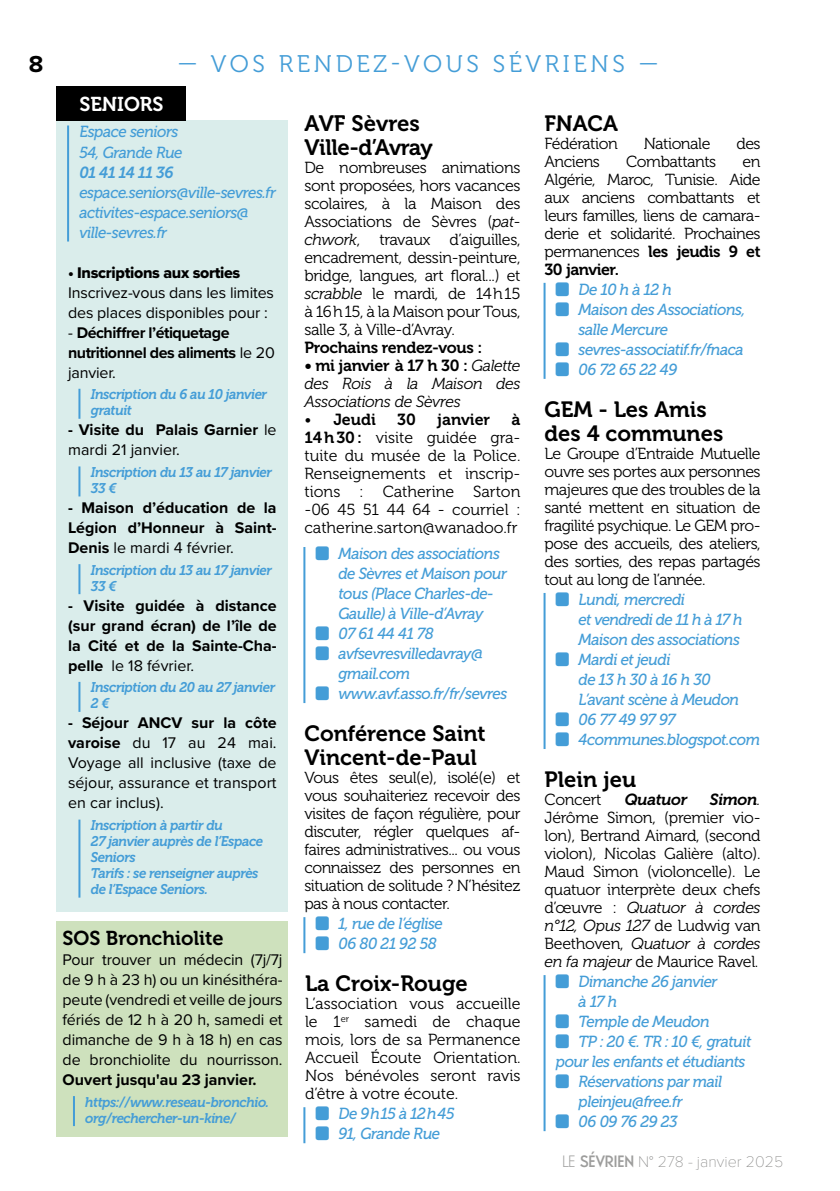
<style>
.page{position:relative;width:840px;height:1191px;background:#fff}
.page>*{position:absolute;margin:0;border:0;box-sizing:border-box;transform-origin:0 0}
.t1{font:24px "Museo 300";letter-spacing:.15em;color:#449dd7}
.t2{font:700 24px "Proxima Nova";color:#000}
.t3{font:22.2px/24.2px "Museo 700";letter-spacing:-.02em;color:#000}
.t4{font:22px/24px "Museo 700";color:#000}
.t5{font:20px "Museo 700";color:#000}
.t6{font:20px "Museo 700";letter-spacing:-.005em;color:#fff}
.t7{font:16px/18px "Museo 300";letter-spacing:-.03em;color:#000;text-align:justify}
.t8{font:italic 16px/20px "Museo 500";letter-spacing:-.03em;color:#449dd7;scale:.96 1}
.t9{font:16px/20px "Proxima Nova";letter-spacing:-.01em;color:#000;text-align:justify}
.t10{font:700 16px/20px "Proxima Nova";color:#000;text-align:justify}
.t11{font:16px/18px "Museo 700";letter-spacing:-.02em;color:#000}
.t12{font:700 16px/20px "Proxima Nova";letter-spacing:-.03em;color:#000}
.t13{font:italic 16px/18px "Museo 300";letter-spacing:-.02em;color:#000}
.t14{font:100 16px "Proxima Nova T";color:#858584}
.t15{font:16px "Proxima Nova Extrabld";letter-spacing:-.02em;color:#000}
.t16{font:italic 16px "Museo 700";letter-spacing:-.02em;color:#000}
.t17{font:italic 16px "Museo 700";letter-spacing:-.03em;color:#449dd7;scale:.96 1}
.t18{font:16px "Museo 700";color:#000}
.t19{font:italic 14px/16px "Museo 700";letter-spacing:-.03em;color:#449dd7;scale:.96 1}
.s1{font-weight:400}
.s2{font-weight:700}
.s3{font-style:italic}
.s4{font-family:"Museo 300";font-style:italic}
.s5{font-family:"Museo 300"}
.s6{font-family:"Museo 700"}
.s7{font-family:"Guildford Pro";font-weight:300;color:#9d9d9c}
.s8{font-family:"Guildford Pro";font-weight:500;color:#9d9d9c}
</style>
<div class="page">
<hr style="left:303px;top:547px;width:2px;height:156px;background:#449dd7">
<hr style="left:303px;top:917px;width:2px;height:36px;background:#449dd7">
<hr style="left:303px;top:1107px;width:2px;height:36px;background:#449dd7">
<hr style="left:543px;top:283px;width:2px;height:96px;background:#449dd7">
<hr style="left:543px;top:593px;width:2px;height:156px;background:#449dd7">
<hr style="left:543px;top:975px;width:2px;height:156px;background:#449dd7">
<div style="left:57px;top:120px;width:231px;height:791px;background:#daedeb"></div>
<hr style="left:67px;top:125px;width:2px;height:116px;background:#449dd7">
<hr style="left:78px;top:389px;width:2px;height:30px;background:#449dd7">
<hr style="left:78px;top:466px;width:2px;height:30px;background:#449dd7">
<hr style="left:78px;top:564px;width:2px;height:30px;background:#449dd7">
<hr style="left:78px;top:682px;width:2px;height:30px;background:#449dd7">
<hr style="left:78px;top:819px;width:2px;height:78px;background:#449dd7">
<div style="left:57px;top:86px;width:129px;height:35px;background:#000"></div>
<div style="left:56px;top:921px;width:232px;height:216px;background:#cee1bd"></div>
<hr style="left:73px;top:1096px;width:2px;height:30px;background:#449dd7">
<h1 class="t2" style="left:29px;top:46px;width:16px">8</h1>
<p class="t6" style="left:79px;top:93px;width:85px">SENIORS</p>
<h1 class="t1" style="left:177px;top:51px;width:482px">— VOS RENDEZ-VOUS SÉVRIENS —</h1>
<p class="t8" style="left:79px;top:122px;width:109px">Espace seniors<br>54, Grande Rue</p>
<p class="t17" style="left:79px;top:163px;width:99px">01 41 14 11 36</p>
<p class="t8" style="left:79px;top:182px;width:206px">espace.seniors@ville-sevres.fr activites-espace.seniors@ ville-sevres.fr</p>
<p class="t15" style="left:68px;top:260px;width:174px">• Inscriptions aux sorties</p>
<p class="t9" style="left:68px;top:281px;width:207px">Inscrivez-vous dans les limites des places disponibles pour :</p>
<p class="t12" style="left:68px;top:322px;width:208px"><span class="s1">-</span> Déchiffrer l’étiquetage nutritionnel des aliments <span class="s1">le 20 janvier.</span></p>
<p class="t19" style="left:91px;top:386px;width:185px">Inscription du 6 au 10 janvier gratuit</p>
<p class="t10" style="left:68px;top:419px;width:210px">- Visite du Palais Garnier <span class="s1">le mardi 21 janvier.</span></p>
<p class="t19" style="left:91px;top:464px;width:190px">Inscription du 13 au 17 janvier<br>33 €</p>
<p class="t10" style="left:68px;top:497px;width:210px">- Maison d’éducation de la Légion d’Honneur à Saint-Denis <span class="s1">le mardi 4 février.</span></p>
<p class="t19" style="left:91px;top:562px;width:190px">Inscription du 13 au 17 janvier<br>33 €</p>
<p class="t10" style="left:68px;top:595px;width:210px">- Visite guidée à distance (sur grand écran) de l’île de la Cité et de la Sainte-Cha&shy;pelle <span class="s1">le 18 février.</span></p>
<p class="t19" style="left:91px;top:679px;width:193px">Inscription du 20 au 27 janvier<br>2 €</p>
<p class="t9" style="left:68px;top:712px;width:210px"><span class="s2">- Séjour ANCV sur la côte varoise</span> du 17 au 24 mai.<br>Voyage all inclusive (taxe de séjour, assurance et transport en car inclus).</p>
<p class="t19" style="left:91px;top:817px;width:181px">Inscription à partir du<br>27 janvier auprès de l’Espace<br>Seniors<br>Tarifs : se renseigner auprès de l’Espace Seniors.</p>
<p class="t5" style="left:63px;top:926px;width:162px">SOS Bronchiolite</p>
<p class="t9" style="left:63px;top:948px;width:221px">Pour trouver un médecin (7j/7j de 9 h à 23 h) ou un kinésithéra&shy;peute (vendredi et veille de jours fériés de 12 h à 20 h, samedi et dimanche de 9 h à 18 h) en cas de bronchiolite du nourrisson.</p>
<p class="t10" style="left:63px;top:1069px;width:195px">Ouvert jusqu'au 23 janvier.</p>
<p class="t19" style="left:85px;top:1093px;width:193px">https://www.reseau-bronchio. org/rechercher-un-kine/</p>
<h2 class="t3" style="left:304px;top:111px;width:130px">AVF Sèvres<br>Ville-d’Avray</h2>
<p class="t7" style="left:304px;top:159px;width:217px">De nombreuses animations sont proposées, hors vacances scolaires, à la Maison des Associations de Sèvres (<span class="s3">pat&shy;chwork</span>, travaux d’aiguilles, encadrement, dessin-peinture, bridge, langues, art floral...) et <span class="s3">scrabble</span> le mardi, de 14h15 à 16h15, à la Maison pour Tous, salle 3, à Ville-d’Avray.</p>
<p class="t11" style="left:304px;top:339px;width:179px">Prochains rendez-vous :</p>
<p class="t11" style="left:304px;top:357px;width:217px">• mi janvier à 17 h 30 : <span class="s4">Galette</span></p>
<p class="t13" style="left:304px;top:375px;width:217px">des Rois à la Maison des<br>Associations de Sèvres</p>
<p class="t11" style="left:304px;top:411px;width:73px"><span class="s5">•</span> Jeudi</p>
<p class="t11" style="left:397px;top:411px;width:20px">30</p>
<p class="t18" style="left:437px;top:411px;width:54px">janvier</p>
<p class="t11" style="left:511px;top:411px;width:10px">à</p>
<p class="t7" style="left:304px;top:429px;width:217px"><span class="s6">14h30:</span> visite guidée gra&shy;tuite du musée de la Police.<br>Renseignements et inscrip&shy;tions : Catherine Sarton -06 45 51 44 64 - courriel : catherine.sarton@wanadoo.fr</p>
<p class="t8" style="left:338px;top:543px;width:177px">Maison des associations de Sèvres et Maison pour tous (Place Charles-de-<br>Gaulle) à Ville-d’Avray<br>07 61 44 41 78 avfsevresvilledavray@ gmail.com www.avf.asso.fr/fr/sevres</p>
<h3 class="t4" style="left:304px;top:721px;width:183px">Conférence Saint<br>Vincent-de-Paul</h3>
<p class="t7" style="left:304px;top:769px;width:217px">Vous êtes seul(e), isolé(e) et vous souhaiteriez recevoir des visites de façon régulière, pour discuter, régler quelques af&shy;faires administratives... ou vous connaissez des personnes en situation de solitude ? N’hésitez pas à nous contacter.</p>
<p class="t8" style="left:338px;top:913px;width:110px">1, rue de l’église<br>06 80 21 92 58</p>
<h3 class="t4" style="left:305px;top:971px;width:164px">La Croix-Rouge</h3>
<p class="t7" style="left:305px;top:995px;width:217px">L’association vous accueille le 1<sup>er</sup> samedi de chaque mois, lors de sa Permanence Accueil Écoute Orientation.<br>Nos bénévoles seront ravis d’être à votre écoute.</p>
<p class="t8" style="left:338px;top:1103px;width:122px">De 9h15 à 12h45<br>91, Grande Rue</p>
<h3 class="t4" style="left:544px;top:111px;width:75px">FNACA</h3>
<p class="t7" style="left:544px;top:135px;width:75px">Fédération</p>
<p class="t7" style="left:643px;top:135px;width:68px">Nationale</p>
<p class="t7" style="left:736px;top:135px;width:26px">des</p>
<p class="t7" style="left:544px;top:153px;width:57px">Anciens</p>
<p class="t7" style="left:626px;top:153px;width:91px">Combattants</p>
<p class="t7" style="left:544px;top:153px;width:217px;text-indent:198px">en Algérie, Maroc, Tunisie. Aide aux anciens combattants et leurs familles, liens de camara&shy;derie et solidarité. Prochaines</p>
<p class="t11" style="left:544px;top:242px;width:217px"><span class="s5">permanences</span> les jeudis 9 et<br>30 janvier.</p>
<p class="t8" style="left:578px;top:279px;width:175px">De 10 h à 12 h<br>Maison des Associations, salle Mercure sevres-associatif.fr/fnaca<br>06 72 65 22 49</p>
<h3 class="t4" style="left:544px;top:397px;width:180px">GEM - Les Amis des 4 communes</h3>
<p class="t7" style="left:544px;top:445px;width:217px">Le Groupe d’Entraide Mutuelle ouvre ses portes aux personnes majeures que des troubles de la santé mettent en situation de fragilité psychique. Le GEM pro&shy;pose des accueils, des ateliers, des sorties, des repas partagés tout au long de l’année.</p>
<p class="t8" style="left:578px;top:589px;width:190px">Lundi, mercredi<br>et vendredi de 11 h à 17 h<br>Maison des associations<br>Mardi et jeudi<br>de 13 h 30 à 16 h 30<br>L’avant scène à Meudon<br>06 77 49 97 97<br>4communes.blogspot.com</p>
<h3 class="t4" style="left:544px;top:767px;width:93px">Plein jeu</h3>
<p class="t7" style="left:544px;top:791px;width:59px">Concert</p>
<p class="t16" style="left:624px;top:790px;width:64px">Quatuor</p>
<p class="t16" style="left:709px;top:790px;width:52px">Simon<span class="s5">.</span></p>
<p class="t7" style="left:544px;top:809px;width:217px">Jérôme Simon, (premier vio&shy;lon), Bertrand Aimard, (second violon), Nicolas Galière (alto).<br>Maud Simon (violoncelle). Le quatuor interprète deux chefs d’œuvre : <span class="s3">Quatuor à cordes n°12, Opus 127</span> de Ludwig van Beethoven, <span class="s3">Quatuor à cordes en fa majeur</span> de Maurice Ravel.</p>
<p class="t8" style="left:578px;top:971px;width:146px">Dimanche 26 janvier</p>
<p class="t8" style="left:578px;top:991px;width:42px">à 17 h</p>
<p class="t8" style="left:578px;top:1011px;width:138px">Temple de Meudon</p>
<p class="t8" style="left:578px;top:1031px;width:181px">TP : 20 €. TR : 10 €, gratuit</p>
<p class="t8" style="left:555px;top:1051px;width:199px">pour les enfants et étudiants</p>
<p class="t8" style="left:578px;top:1071px;width:151px">Réservations par mail</p>
<p class="t8" style="left:578px;top:1091px;width:110px">pleinjeu@free.fr</p>
<p class="t8" style="left:578px;top:1111px;width:105px">06 09 76 29 23</p>
<p class="t14" style="left:561px;top:1149px;width:223px"><span class="s7">LE</span> <span class="s8">SÉVRIEN</span> N° 278 - janvier 2025</p>
</div>
